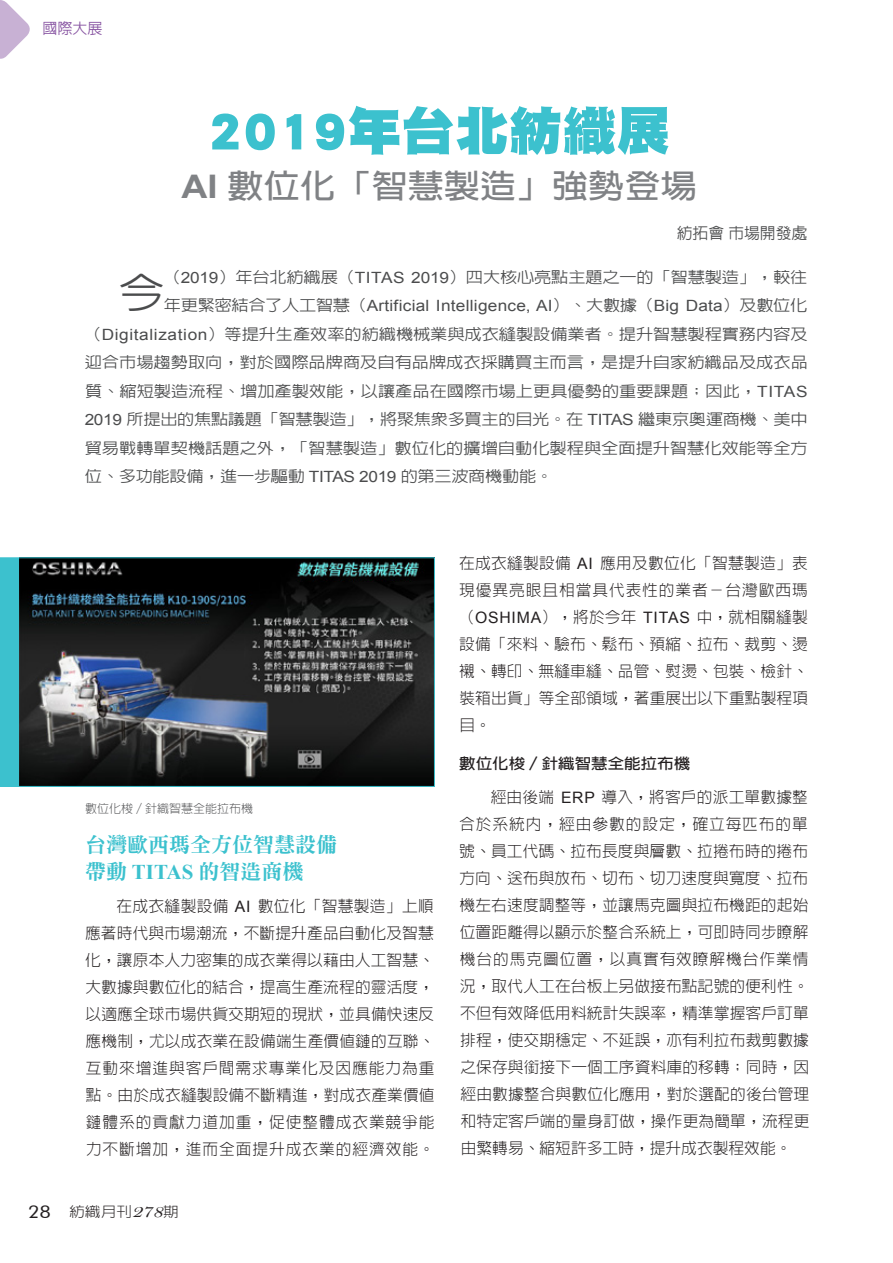
<style>
.page{position:relative;width:893px;height:1263px;background:#fff}
.page>*{position:absolute;margin:0;border:0;box-sizing:border-box;transform-origin:0 0}
.t1{font:52.2px "DF Hei Std W12";color:#3cc1ce}
.t2{font:500 41.1px "AR Hei B5";color:#4b4c4d;scale:1.11 1}
.t3{font:700 32.4px "AR Hei B5";color:#808285;scale:1.11 1}
.t4{font:21px/27px "DF Ming Std W9";color:#3cc1ce}
.t5{font:300 15.75px/27px "AR Hei B5";letter-spacing:.005em;color:#231f20;text-align:justify}
.t6{font:500 15.75px "AR Hei B5";color:#4b4c4d}
.t7{font:500 15.45px/28.5px "AR Hei B5";letter-spacing:-.01em;color:#4b4c4d;text-align:justify;scale:1.11 1}
.t8{font:15.45px "Arial";letter-spacing:.015em;color:#4b4c4d;scale:1.11 1}
.t9{font:500 15px "AR Hei B5";color:#8551a0}
.t10{font:700 14.85px "AR Hei B5";color:#231f20;scale:1.11 1}
.t11{font:300 14.1px "AR Hei B5";color:#231f20;scale:1.11 1}
.t12{font:300 12px "AR Hei B5";color:#57585a}
.s1{font-family:"Arial"}
.s2{font-family:"Arial";font-weight:400}
.s3{font-family:"AR Hei B5";font-weight:500}
.s4{font-family:"Times New Roman";font-weight:700}
.s5{font-family:"Futura BT";font-weight:400;font-size:17.55px}
.s6{font-family:"Bell MT Italic";font-weight:400;font-size:18.9px}
</style>
<div class="page">
<svg style="left:0;top:0;width:30px;height:59px"></svg>
<svg style="left:0;top:558px;width:435px;height:229px"></svg>
<p class="t9" style="left:43px;top:21px;width:61px">國際大展</p>
<h1 class="t1" style="left:208px;top:102px;width:464px">2019年台北紡織展</h1>
<h3 class="t3" style="left:181px;top:170px;width:466px"><span class="s1">AI</span> 數位化「智慧製造」強勢登場</h3>
<p class="t6" style="left:677px;top:225px;width:132px">紡拓會市場開發處</p>
<h2 class="t2" style="left:119px;top:272px;width:43px">今</h2>
<p class="t7" style="left:164px;top:263px;width:581px">（<span class="s2">2019</span>）年台北紡織展（<span class="s2">TITAS 2019</span>）四大核心亮點主題之一的「智慧製造」，較往</p>
<p class="t8" style="left:164px;top:296px;width:581px"><span class="s3">年更緊密結合了人工智慧（</span>Artificial Intelligence, AI<span class="s3">）、大數據（</span>Big Data<span class="s3">）及數位化</span></p>
<p class="t7" style="left:85px;top:320px;width:653px">（<span class="s2">Digitalization</span>）等提升生產效率的紡織機械業與成衣縫製設備業者。提升智慧製程實務內容及迎合市場趨勢取向，對於國際品牌商及自有品牌成衣採購買主而言，是提升自家紡織品及成衣品質、縮短製造流程、增加產製效能，以讓產品在國際市場上更具優勢的重要課題；因此，<span class="s2">TITAS 2019</span> 所提出的焦點議題「智慧製造」，將聚焦眾多買主的目光。在 <span class="s2">TITAS</span> 繼東京奧運商機、美中貿易戰轉單契機話題之外，「智慧製造」數位化的擴增自動化製程與全面提升智慧化效能等全方位、多功能設備，進一步驅動 <span class="s2">TITAS 2019</span> 的第三波商機動能。</p>
<p class="t12" style="left:85px;top:803px;width:169px">數位化梭／針織智慧全能拉布機</p>
<h3 class="t4" style="left:85px;top:830px;width:253px">台灣歐西瑪全方位智慧設備帶動 <span class="s4">TITAS</span> 的智造商機</h3>
<p class="t5" style="left:85px;top:892px;width:351px;text-indent:31px">在成衣縫製設備 <span class="s2">AI</span> 數位化「智慧製造」上順應著時代與市場潮流，不斷提升產品自動化及智慧化，讓原本人力密集的成衣業得以藉由人工智慧、大數據與數位化的結合，提高生產流程的靈活度，以適應全球市場供貨交期短的現狀，並具備快速反應機制，尤以成衣業在設備端生產價值鏈的互聯、互動來增進與客戶間需求專業化及因應能力為重點。由於成衣縫製設備不斷精進，對成衣產業價值鏈體系的貢獻力道加重，促使整體成衣業競爭能力不斷增加，進而全面提升成衣業的經濟效能。</p>
<p class="t11" style="left:28px;top:1204px;width:137px"><span class="s5">28</span> 紡織月刊<span class="s6">278</span>期</p>
<p class="t5" style="left:459px;top:549px;width:351px">在成衣縫製設備 <span class="s2">AI</span> 應用及數位化「智慧製造」表現優異亮眼且相當具代表性的業者－台灣歐西瑪（<span class="s2">OSHIMA</span>），將於今年 <span class="s2">TITAS</span> 中，就相關縫製設備「來料、驗布、鬆布、預縮、拉布、裁剪、燙襯、轉印、無縫車縫、品管、熨燙、包裝、檢針、裝箱出貨」等全部領域，著重展出以下重點製程項目。</p>
<p class="t10" style="left:459px;top:755px;width:210px">數位化梭／針織智慧全能拉布機</p>
<p class="t5" style="left:459px;top:783px;width:352px;text-indent:31px">經由後端 <span class="s2">ERP</span> 導入，將客戶的派工單數據整合於系統內，經由參數的設定，確立每匹布的單號、員工代碼、拉布長度與層數、拉捲布時的捲布方向、送布與放布、切布、切刀速度與寬度、拉布機左右速度調整等，並讓馬克圖與拉布機距的起始位置距離得以顯示於整合系統上，可即時同步瞭解機台的馬克圖位置，以真實有效瞭解機台作業情況，取代人工在台板上另做接布點記號的便利性。不但有效降低用料統計失誤率，精準掌握客戶訂單排程，使交期穩定、不延誤，亦有利拉布裁剪數據之保存與銜接下一個工序資料庫的移轉；同時，因經由數據整合與數位化應用，對於選配的後台管理和特定客戶端的量身訂做，操作更為簡單，流程更由繁轉易、縮短許多工時，提升成衣製程效能。</p>
</div>
